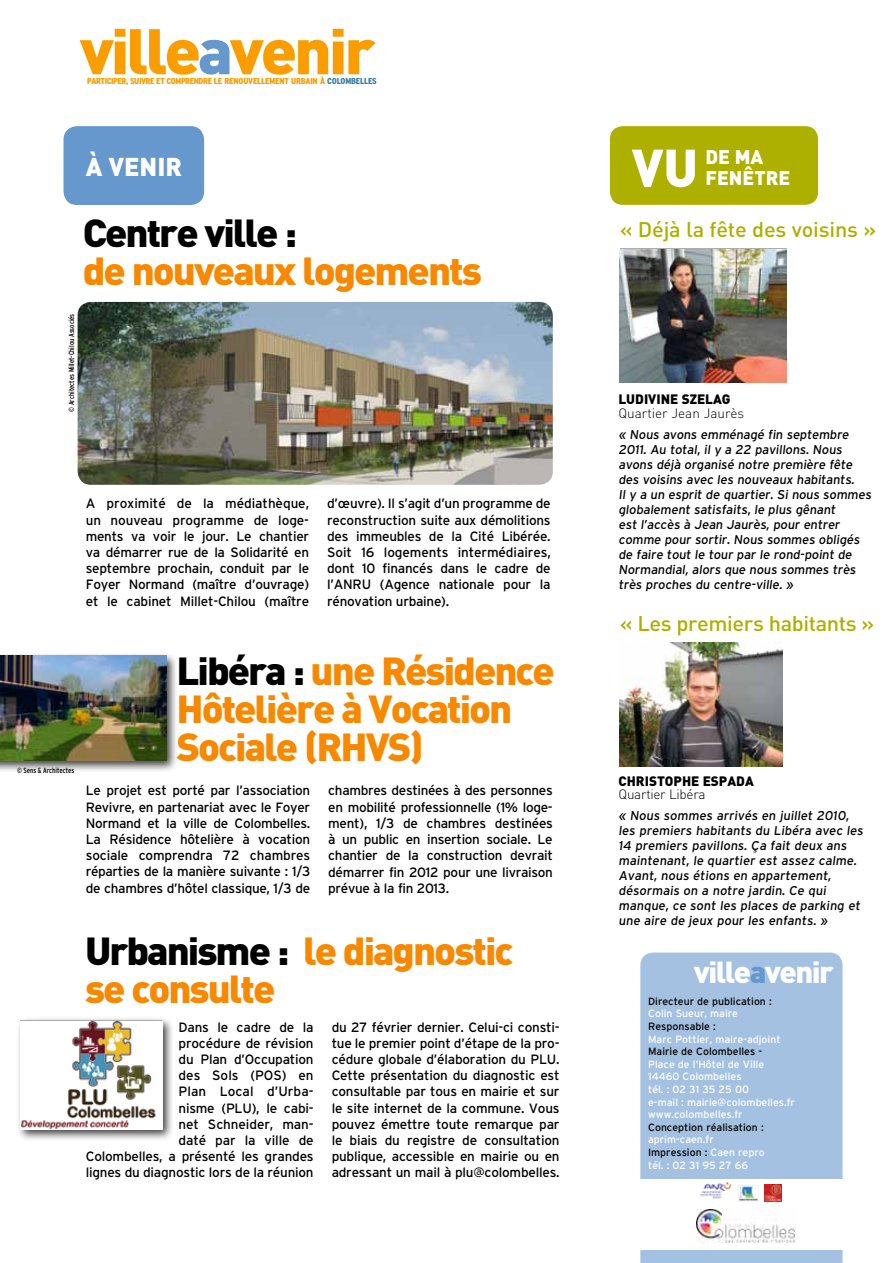
<style>
.page{position:relative;width:893px;height:1263px;background:#fff}
.page>*{position:absolute;margin:0;border:0;box-sizing:border-box;transform-origin:0 0}
.t1{font:900 63.3px "DIN";letter-spacing:-.05em;color:#fa9d00;scale:1.04 1}
.t2{font:900 52.5px "DIN";color:#fff}
.t3{font:900 38.55px/38px "DIN";letter-spacing:-.05em;color:#f78800;scale:1.04 1}
.t4{font:900 38.55px "DIN";letter-spacing:-.05em;color:#000;scale:1.04 1}
.t5{font:900 30px "DIN";letter-spacing:-.05em;color:#fff;scale:1.04 1}
.t6{font:900 25.5px "DIN";color:#fff}
.t7{font:500 21px "DIN";letter-spacing:-.02em;color:#aeb000;scale:1.04 1}
.t8{font:900 19.5px/21.1px "DIN";color:#fff}
.t9{font:13.5px/16.2px "Interstate";letter-spacing:-.015em;color:#000;text-align:justify}
.t10{font:900 13.5px "DIN";color:#000}
.t11{font:300 13.5px "DIN";color:#000}
.t12{font:300 13.5px "DIN";letter-spacing:-.02em;color:#000}
.t13{font:12.75px/15px "Interstate";color:#000}
.t14{font:10.5px/12.6px "Interstate";color:#fff}
.t15{font:10.5px "Interstate";color:#000}
.t16{font:900 condensed 8.55px "Interstate";letter-spacing:-.045em;color:#fa9d00;scale:1.04 1}
.t17{font:condensed 7.5px "Interstate";letter-spacing:-.01em;color:#000}
.s1{color:#6698ce}
.s2{color:#3d80a3}
.s3{color:#000}
</style>
<div class="page">
<div style="left:64px;top:127px;width:139px;height:77px;background:#6698ce;border-radius:13px"></div>
<div style="left:64px;top:126px;width:140px;height:79px;border:2px solid #6698ce;border-radius:13px"></div>
<div style="left:640px;top:952px;width:202px;height:311px;background:#a4c1e1"></div>
<div style="left:633px;top:1179px;width:220px;height:70px;background:#fff"></div>
<img style="left:697px;top:1209px;width:98px;height:33px">
<img style="left:700px;top:1182px;width:32px;height:17px">
<img style="left:738px;top:1185px;width:21px;height:16px">
<svg style="left:764px;top:1184px;width:18px;height:18px"></svg>
<img style="left:765px;top:1185px;width:17px;height:17px">
<div style="left:610px;top:126px;width:208px;height:79px;background:#aeb000;border-radius:13px"></div>
<img style="left:620px;top:643px;width:162px;height:124px">
<img style="left:620px;top:250px;width:167px;height:132px">
<div style="left:0;top:652px;width:179px;height:121px;background:#000;opacity:.75"></div>
<img style="left:0;top:656px;width:166px;height:104px">
<img style="left:78px;top:302px;width:475px;height:183px">
<div style="left:16px;top:1016px;width:159px;height:126px;background:#000;opacity:.75"></div>
<img style="left:20px;top:1021px;width:142px;height:108px">
<h1 class="t1" style="left:80px;top:9px;width:286px">ville<span class="s1">a</span>venir</h1>
<p class="t16" style="left:87px;top:76px;width:237px">PARTICIPER, SUIVRE ET COMPRENDRE LE RENOUVELLEMENT URBAIN À <span class="s2">COLOMBELLES</span></p>
<h3 class="t6" style="left:86px;top:150px;width:98px">À VENIR</h3>
<p class="t17" style="left:67px;top:412px;width:100px;rotate:-90deg">© Architectes Millet-Chilou Associés</p>
<h3 class="t4" style="left:83px;top:207px;width:207px">Centre ville :</h3>
<h3 class="t3" style="left:83px;top:250px;width:385px">de nouveaux logements</h3>
<p class="t9" style="left:86px;top:495px;width:225px">A proximité de la médiathèque, un nouveau programme de loge&shy;ments va voir le jour. Le chantier va démarrer rue de la Solidarité en septembre prochain, conduit par le Foyer Normand (maître d’ouvrage) et le cabinet Millet-Chilou (maître</p>
<p class="t9" style="left:327px;top:495px;width:225px">d’œuvre). Il s’agit d’un programme de reconstruction suite aux démolitions des immeubles de la Cité Libérée.<br>Soit 16 logements intermédiaires, dont 10 financés dans le cadre de l’ANRU (Agence nationale pour la rénovation urbaine).</p>
<p class="t17" style="left:17px;top:766px;width:59px">© Sens &amp; Architectes</p>
<h3 class="t3" style="left:176px;top:650px;width:365px"><span class="s3">Libéra :</span> une Résidence<br>Hôtelière à Vocation<br>Sociale (RHVS)</h3>
<p class="t9" style="left:86px;top:782px;width:226px">Le projet est porté par l’association Revivre, en partenariat avec le Foyer Normand et la ville de Colombelles.<br>La Résidence hôtelière à vocation sociale comprendra 72 chambres réparties de la manière suivante : 1/3 de chambres d’hôtel classique, 1/3 de</p>
<p class="t9" style="left:328px;top:782px;width:226px">chambres destinées à des personnes en mobilité professionnelle (1% loge&shy;ment), 1/3 de chambres destinées à un public en insertion sociale. Le chantier de la construction devrait démarrer fin 2012 pour une livraison prévue à la fin 2013.</p>
<h3 class="t3" style="left:85px;top:930px;width:414px"><span class="s3">Urbanisme :</span> le diagnostic se consulte</h3>
<p class="t9" style="left:86px;top:1018px;width:230px;text-align:right">Dans le cadre de la<br>procédure de révision<br>du Plan d’Occupation<br>des Sols (POS) en<br>Plan Local d’Urba-<br>nisme (PLU), le cabi-<br>net Schneider, man-<br>daté par la ville de<br>Colombelles, a présenté les grandes lignes du diagnostic lors de la réunion</p>
<p class="t9" style="left:332px;top:1018px;width:229px">du 27 février dernier. Celui-ci consti&shy;tue le premier point d’étape de la pro&shy;cédure globale d’élaboration du PLU.<br>Cette présentation du diagnostic est consultable par tous en mairie et sur le site internet de la commune. Vous pouvez émettre toute remarque par le biais du registre de consultation publique, accessible en mairie ou en adressant un mail à plu@colombelles.</p>
<h2 class="t2" style="left:632px;top:133px;width:68px">VU</h2>
<h3 class="t8" style="left:705px;top:145px;width:86px">DE MA<br>FENÊTRE</h3>
<h3 class="t7" style="left:620px;top:216px;width:248px">« Déjà la fête des voisins »</h3>
<p class="t10" style="left:618px;top:390px;width:17px">Ludivine</p>
<p class="t10" style="left:682px;top:390px;width:50px">Szelag</p>
<p class="t11" style="left:618px;top:404px;width:127px">Quartier Jean Jaurès</p>
<p class="t13" style="left:618px;top:427px;width:256px">« Nous avons emménagé fin septembre 2011. Au total, il y a 22 pavillons. Nous avons déjà organisé notre première fête des voisins avec les nouveaux habitants.<br>Il y a un esprit de quartier. Si nous sommes globalement satisfaits, le plus gênant<br>est l’accès à Jean Jaurès, pour entrer comme pour sortir. Nous sommes obligés de faire tout le tour par le rond-point de Normandial, alors que nous sommes très très proches du centre-ville. »</p>
<h3 class="t7" style="left:620px;top:610px;width:246px">« Les premiers habitants »</h3>
<p class="t10" style="left:618px;top:772px;width:17px">Christ</p>
<p class="t10" style="left:665px;top:772px;width:73px">ophe Espada</p>
<p class="t12" style="left:618px;top:786px;width:89px">Quartier Libéra</p>
<p class="t13" style="left:618px;top:808px;width:248px">« Nous sommes arrivés en juillet 2010, les premiers habitants du Libéra avec les 14 premiers pavillons. Ça fait deux ans maintenant, le quartier est assez calme.<br>Avant, nous étions en appartement, désormais on a notre jardin. Ce qui manque, ce sont les places de parking et une aire de jeux pour les enfants. »</p>
<h3 class="t5" style="left:694px;top:952px;width:136px">ville<span class="s1">a</span>venir</h3>
<p class="t15" style="left:648px;top:995px;width:125px">Directeur de publication :</p>
<p class="t14" style="left:648px;top:1007px;width:91px">Colin Sueur, maire</p>
<p class="t15" style="left:648px;top:1020px;width:69px">Responsable :</p>
<p class="t14" style="left:648px;top:1032px;width:134px">Marc Pottier, maire-adjoint</p>
<p class="t15" style="left:648px;top:1046px;width:116px">Mairie de Colombelles -</p>
<p class="t14" style="left:648px;top:1058px;width:148px">Place de l’Hôtel de Ville<br>14460 Colombelles<br>tél. : 02 31 35 25 00<br>e-mail : mairie@colombelles.fr www.colombelles.fr</p>
<p class="t15" style="left:648px;top:1121px;width:117px">Conception réalisation :</p>
<p class="t14" style="left:648px;top:1133px;width:118px">aprim-caen.fr<br><span class="s3">Impression :</span> Caen repro tél. : 02 31 95 27 66</p>
</div>
